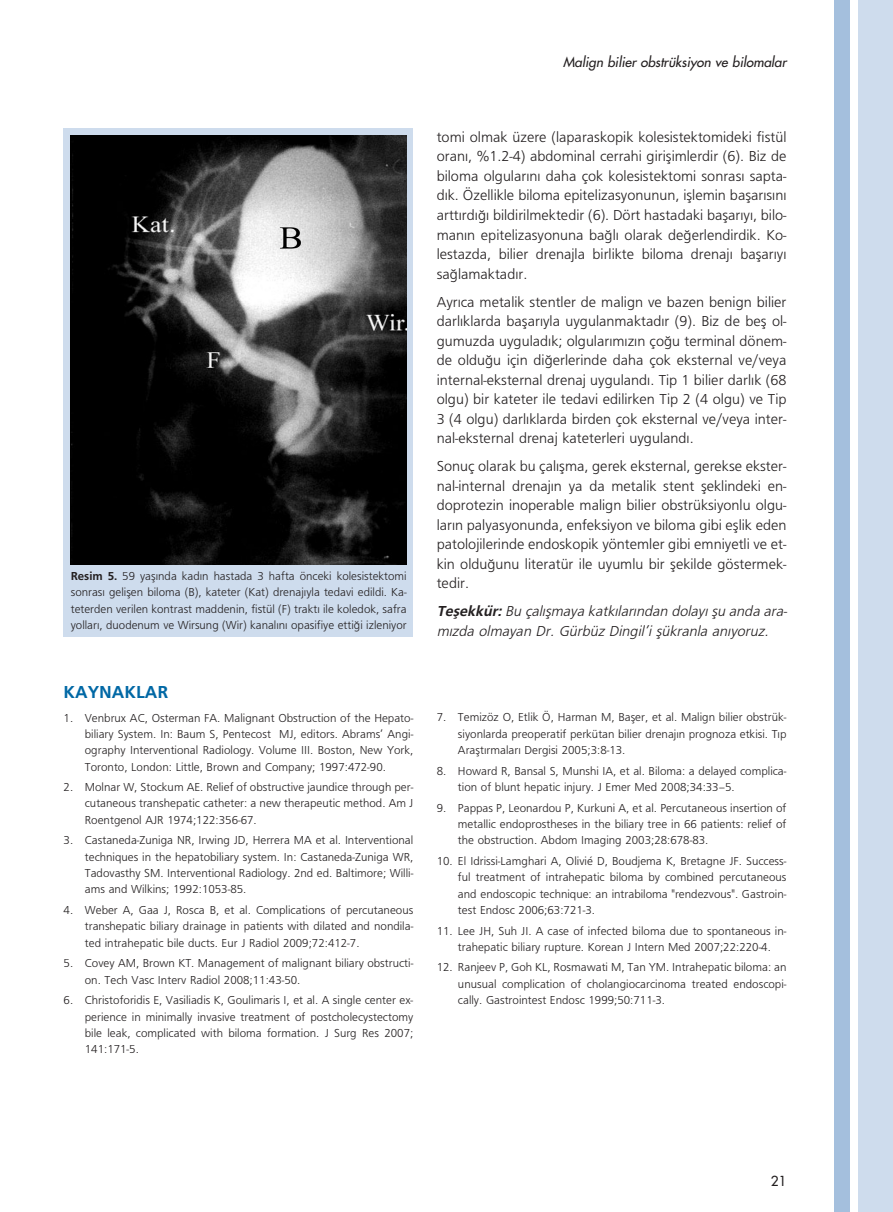
<style>
.page{position:relative;width:893px;height:1212px;background:#fff}
.page>*{position:absolute;margin:0;border:0;box-sizing:border-box;transform-origin:0 0}
.t1{font:18px "Frugal Sans Prestij";color:#0068a5}
.t2{font:15px/19.5px "Frugal Sans";color:#231f20;text-align:justify}
.t3{font:italic 15px/19.5px "Frugal Sans";color:#231f20}
.t4{font:italic 13.5px "Futura";color:#231f20}
.t5{font:13.5px "Futura";color:#231f20}
.t6{font:12px/16.4px "Frugal Sans";color:#231f20;text-align:justify}
.s1{font-family:"Frugal Sans Prestij"}
</style>
<div class="page">
<div style="left:64px;top:128px;width:349px;height:509px;background:#cedced"></div>
<img style="left:70px;top:136px;width:337px;height:429px">
<div style="left:858px;top:0;width:35px;height:1212px;background:#cedced"></div>
<div style="left:834px;top:0;width:15px;height:1212px;background:#a4bfdd"></div>
<p class="t4" style="left:563px;top:55px;width:225px">Malign bilier obstrüksiyon ve bilomalar</p>
<p class="t6" style="left:71px;top:569px;width:337px"><span class="s1">Resim 5.</span> 59 yafl›nda kad›n hastada 3 hafta önceki kolesistektomi sonras› geliflen biloma (B), kateter (Kat) drenaj›yla tedavi edildi. Ka&shy;teterden verilen kontrast maddenin, fistül (F) trakt› ile koledok, safra yollar›, duodenum ve Wirsung (Wir) kanal›n› opasifiye etti¤i izleniyor</p>
<h1 class="t1" style="left:64px;top:685px;width:106px">KAYNAKLAR</h1>
<p class="t6" style="left:85px;top:710px;width:330px;text-indent:-21px">1. Venbrux AC, Osterman FA. Malignant Obstruction of the Hepato&shy;biliary System. In: Baum S, Pentecost MJ, editors. Abrams’ Angi&shy;ography Interventional Radiology. Volume III. Boston, New York, Toronto, London: Little, Brown and Company; 1997:472-90.</p>
<p class="t6" style="left:85px;top:780px;width:330px;text-indent:-21px">2. Molnar W, Stockum AE. Relief of obstructive jaundice through per&shy;cutaneous transhepatic catheter: a new therapeutic method. Am J Roentgenol AJR 1974;122:356-67.</p>
<p class="t6" style="left:85px;top:833px;width:330px;text-indent:-21px">3. Castaneda-Zuniga NR, Irwing JD, Herrera MA et al. Interventional techniques in the hepatobiliary system. In: Castaneda-Zuniga WR, Tadovasthy SM. Interventional Radiology. 2nd ed. Baltimore; Willi&shy;ams and Wilkins; 1992:1053-85.</p>
<p class="t6" style="left:85px;top:903px;width:330px;text-indent:-21px">4. Weber A, Gaa J, Rosca B, et al. Complications of percutaneous transhepatic biliary drainage in patients with dilated and nondila&shy;ted intrahepatic bile ducts. Eur J Radiol 2009;72:412-7.</p>
<p class="t6" style="left:85px;top:956px;width:330px;text-indent:-21px">5. Covey AM, Brown KT. Management of malignant biliary obstructi&shy;on. Tech Vasc Interv Radiol 2008;11:43-50.</p>
<p class="t6" style="left:85px;top:993px;width:330px;text-indent:-21px">6. Christoforidis E, Vasiliadis K, Goulimaris I, et al. A single center ex&shy;perience in minimally invasive treatment of postcholecystectomy bile leak, complicated with biloma formation. J Surg Res 2007; 141:171-5.</p>
<p class="t2" style="left:437px;top:128px;width:351px">tomi olmak üzere (laparaskopik kolesistektomideki fistül oran›, %1.2-4) abdominal cerrahi giriflimlerdir (6). Biz de biloma olgular›n› daha çok kolesistektomi sonras› sapta&shy;d›k. Özellikle biloma epitelizasyonunun, ifllemin baflar›s›n› artt›rd›¤› bildirilmektedir (6). Dört hastadaki baflar›y›, bilo&shy;man›n epitelizasyonuna ba¤l› olarak de¤erlendirdik. Ko&shy;lestazda, bilier drenajla birlikte biloma drenaj› baflar›y› sa¤lamaktad›r.</p>
<p class="t2" style="left:437px;top:293px;width:351px">Ayr›ca metalik stentler de malign ve bazen benign bilier darl›klarda baflar›yla uygulanmaktad›r (9). Biz de befl ol&shy;gumuzda uygulad›k; olgular›m›z›n ço¤u terminal dönem&shy;de oldu¤u için di¤erlerinde daha çok eksternal ve/veya internal-eksternal drenaj uyguland›. Tip 1 bilier darl›k (68 olgu) bir kateter ile tedavi edilirken Tip 2 (4 olgu) ve Tip 3 (4 olgu) darl›klarda birden çok eksternal ve/veya inter&shy;nal-eksternal drenaj kateterleri uyguland›.</p>
<p class="t2" style="left:437px;top:457px;width:351px">Sonuç olarak bu çal›flma, gerek eksternal, gerekse ekster&shy;nal-internal drenaj›n ya da metalik stent fleklindeki en&shy;doprotezin inoperable malign bilier obstrüksiyonlu olgu&shy;lar›n palyasyonunda, enfeksiyon ve biloma gibi efllik eden patolojilerinde endoskopik yöntemler gibi emniyetli ve et&shy;kin oldu¤unu literatür ile uyumlu bir flekilde göstermek&shy;tedir.</p>
<p class="t3" style="left:437px;top:602px;width:354px"><span class="s1">Teflekkür:</span> Bu çal›flmaya katk›lar›ndan dolay›flu anda ara&shy;m›zda olmayan Dr. Gürbüz Dingil’i flükranla an›yoruz.</p>
<p class="t6" style="left:458px;top:710px;width:330px;text-indent:-21px">7. Temizöz O, Etlik Ö, Harman M, Bafler, et al. Malign bilier obstrük&shy;siyonlarda preoperatif perkütan bilier drenaj›n prognoza etkisi. T›p Araflt›rmalar› Dergisi 2005;3:8-13.</p>
<p class="t6" style="left:458px;top:763px;width:330px;text-indent:-21px">8. Howard R, Bansal S, Munshi IA, et al. Biloma: a delayed complica&shy;tion of blunt hepatic injury. J Emer Med 2008;34:33–5.</p>
<p class="t6" style="left:458px;top:800px;width:330px;text-indent:-21px">9. Pappas P, Leonardou P, Kurkuni A, et al. Percutaneous insertion of metallic endoprostheses in the biliary tree in 66 patients: relief of the obstruction. Abdom Imaging 2003;28:678-83.</p>
<p class="t6" style="left:458px;top:854px;width:330px;text-indent:-21px">10. El Idrissi-Lamghari A, Olivié D, Boudjema K, Bretagne JF. Success&shy;ful treatment of intrahepatic biloma by combined percutaneous and endoscopic technique: an intrabiloma "rendezvous". Gastroin&shy;test Endosc 2006;63:721-3.</p>
<p class="t6" style="left:437px;top:923px;width:351px;text-align:center">11. Lee JH, Suh JI. A case of infected biloma due to spontaneous in&shy;trahepatic biliary rupture. Korean J Intern Med 2007;22:220-4.</p>
<p class="t6" style="left:458px;top:960px;width:330px;text-indent:-21px">12. Ranjeev P, Goh KL, Rosmawati M, Tan YM. Intrahepatic biloma: an unusual complication of cholangiocarcinoma treated endoscopi&shy;cally. Gastrointest Endosc 1999;50:711-3.</p>
<p class="t5" style="left:771px;top:1174px;width:17px">21</p>
</div>
